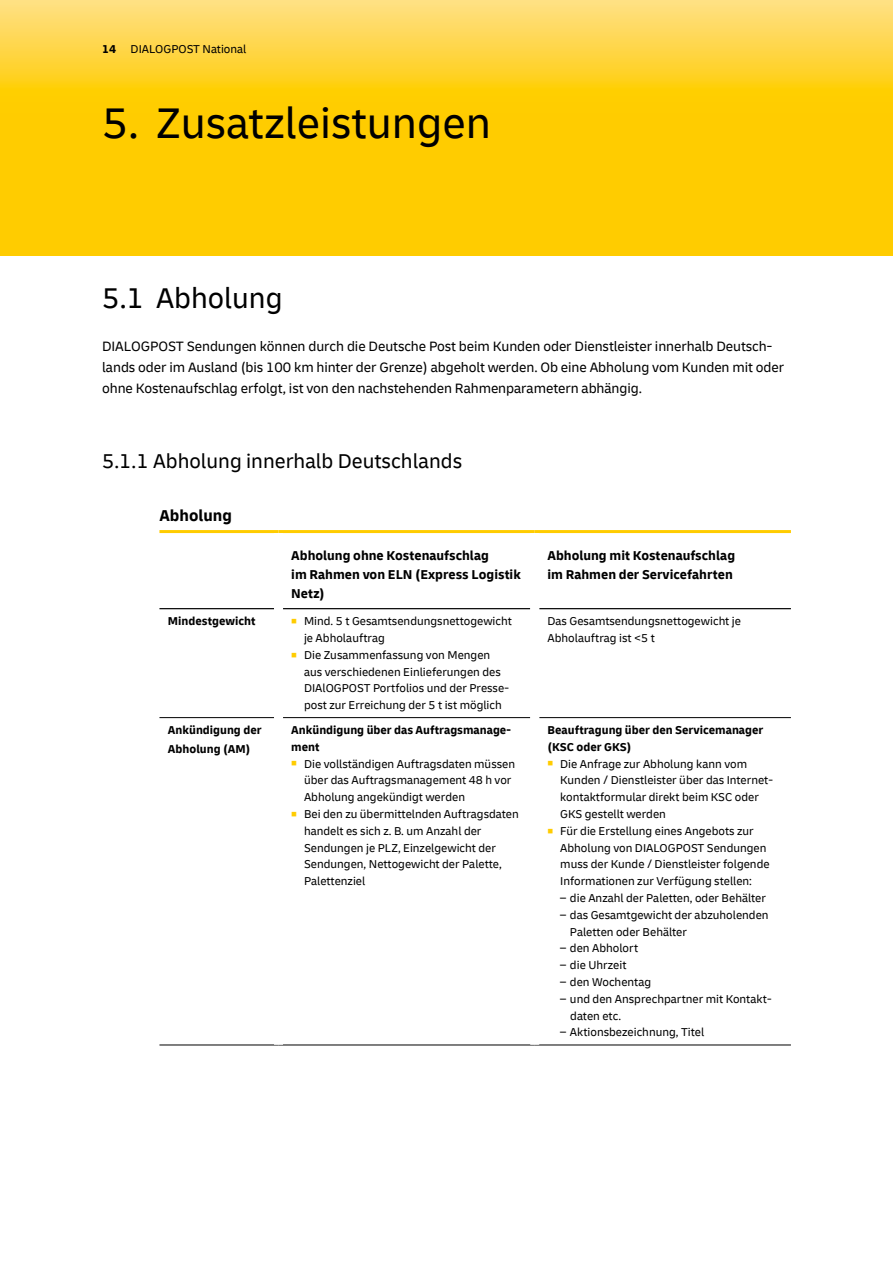
<style>
.page{position:relative;width:893px;height:1263px;background:#fff}
.page>*{position:absolute;margin:0;border:0;box-sizing:border-box;transform-origin:0 0}
.t1{font:45px "Delivery";color:#000}
.t2{font:30px "Delivery";color:#000}
.t3{font:21px "Delivery";color:#000}
.t4{font:700 16.5px "Delivery";color:#000}
.t5{font:14.25px/21.3px "Delivery";letter-spacing:-.005em;color:#000}
.t6{font:700 13.5px/18.9px "Delivery";color:#000}
.t7{font:12px/16.8px "Delivery";color:#000}
.t8{font:700 12px/16.8px "Delivery";color:#000}
.s1{font-weight:700}
.s2{color:#fc0}
</style>
<div class="page">
<svg style="left:0;top:0;width:893px;height:255px;background:#ffd01a"></svg>
<svg style="left:159px;top:609px;width:115px;height:436px"></svg>
<hr style="left:159px;top:530px;width:120px;height:3px;background:#fc0">
<hr style="left:279px;top:530px;width:256px;height:3px;background:#fc0">
<hr style="left:535px;top:530px;width:256px;height:3px;background:#fc0">
<hr style="left:539px;top:717px;width:252px;height:1px;background:#000">
<hr style="left:159px;top:717px;width:115px;height:1px;background:#000">
<hr style="left:283px;top:717px;width:247px;height:1px;background:#000">
<hr style="left:159px;top:1045px;width:120px;height:1px;background:#000">
<hr style="left:279px;top:1045px;width:256px;height:1px;background:#000">
<hr style="left:535px;top:1045px;width:256px;height:1px;background:#000">
<hr style="left:283px;top:608px;width:247px;height:1px;background:#000">
<hr style="left:539px;top:608px;width:252px;height:1px;background:#000">
<hr style="left:159px;top:608px;width:115px;height:1px;background:#000">
<p class="t7" style="left:102px;top:41px;width:146px"><span class="s1">14</span> DIALOGPOST National</p>
<h1 class="t1" style="left:102px;top:96px;width:390px">5. Zusatzleistungen</h1>
<h2 class="t2" style="left:102px;top:280px;width:182px">5.1 Abholung</h2>
<p class="t5" style="left:102px;top:335px;width:684px">DIALOGPOST Sendungen können durch die Deutsche Post beim Kunden oder Dienstleister innerhalb Deutsch&shy;lands oder im Ausland (bis 100 km hinter der Grenze) abgeholt werden. Ob eine Abholung vom Kunden mit oder ohne Kostenaufschlag erfolgt, ist von den nachstehenden Rahmenparametern abhängig.</p>
<h3 class="t3" style="left:102px;top:448px;width:362px">5.1.1 Abholung innerhalb Deutschlands</h3>
<h3 class="t4" style="left:159px;top:505px;width:74px">Abholung</h3>
<p class="t6" style="left:291px;top:546px;width:231px">Abholung ohne Kostenaufschlag<br>im Rahmen von ELN (Express Logistik<br>Netz)</p>
<p class="t6" style="left:547px;top:546px;width:189px">Abholung mit Kostenaufschlag im Rahmen der Servicefahrten</p>
<p class="t8" style="left:168px;top:613px;width:89px">Mindestgewicht</p>
<p class="t7" style="left:304px;top:613px;width:209px;text-indent:-13px"><span class="s2">■</span> Mind. 5 t Gesamtsendungsnettogewicht je Abholauftrag</p>
<p class="t7" style="left:304px;top:646px;width:206px;text-indent:-13px"><span class="s2">■</span> Die Zusammenfassung von Mengen aus verschiedenen Einlieferungen des DIAlOGPOST Portfolios und der Presse&shy;post zur Erreichung der 5 t ist möglich</p>
<p class="t7" style="left:547px;top:613px;width:195px">Das Gesamtsendungsnettogewicht je<br>Abholauftrag ist &lt;5 t</p>
<p class="t8" style="left:168px;top:721px;width:95px;line-height:18.9px">Ankündigung der<br>Abholung (AM)</p>
<p class="t8" style="left:291px;top:722px;width:221px">Ankündigung über das Auftragsmanage&shy;ment</p>
<p class="t7" style="left:304px;top:755px;width:213px;text-indent:-13px"><span class="s2">■</span> Die vollständigen Auftragsdaten müssen über das Auftragsmanagement 48 h vor<br>Abholung angekündigt werden</p>
<p class="t7" style="left:304px;top:806px;width:216px;text-indent:-13px"><span class="s2">■</span> Bei den zu übermittelnden Auftragsdaten handelt es sich z. B. um Anzahl der Sendungen je PLZ, Einzelgewicht der Sendungen, Nettogewicht der Palette, Palettenziel</p>
<p class="t8" style="left:547px;top:722px;width:217px">Beauftragung über den Servicemanager (KSC oder GKS)</p>
<p class="t7" style="left:560px;top:755px;width:214px;text-indent:-13px"><span class="s2">■</span> Die Anfrage zur Abholung kann vom Kunden / Dienstleister über das Internet&shy;kontaktformular direkt beim KSC oder GKS gestellt werden</p>
<p class="t7" style="left:560px;top:822px;width:211px;text-indent:-13px"><span class="s2">■</span> Für die Erstellung eines Angebots zur Abholung von DIALOGPOST Sendungen muss der Kunde / Dienstleister folgende Informationen zur Verfügung stellen:</p>
<p class="t7" style="left:560px;top:890px;width:207px">– die Anzahl der Paletten, oder Behälter</p>
<p class="t7" style="left:570px;top:906px;width:200px;text-indent:-10px">– das Gesamtgewicht der abzuholenden<br>Paletten oder Behälter</p>
<p class="t7" style="left:560px;top:940px;width:79px">– den Abholort</p>
<p class="t7" style="left:560px;top:957px;width:68px">– die Uhrzeit</p>
<p class="t7" style="left:560px;top:974px;width:92px">– den Wochentag</p>
<p class="t7" style="left:570px;top:990px;width:203px;text-indent:-10px">– und den Ansprechpartner mit Kontakt&shy;daten etc.</p>
<p class="t7" style="left:560px;top:1024px;width:146px">– Aktionsbezeichnung, Titel</p>
</div>
